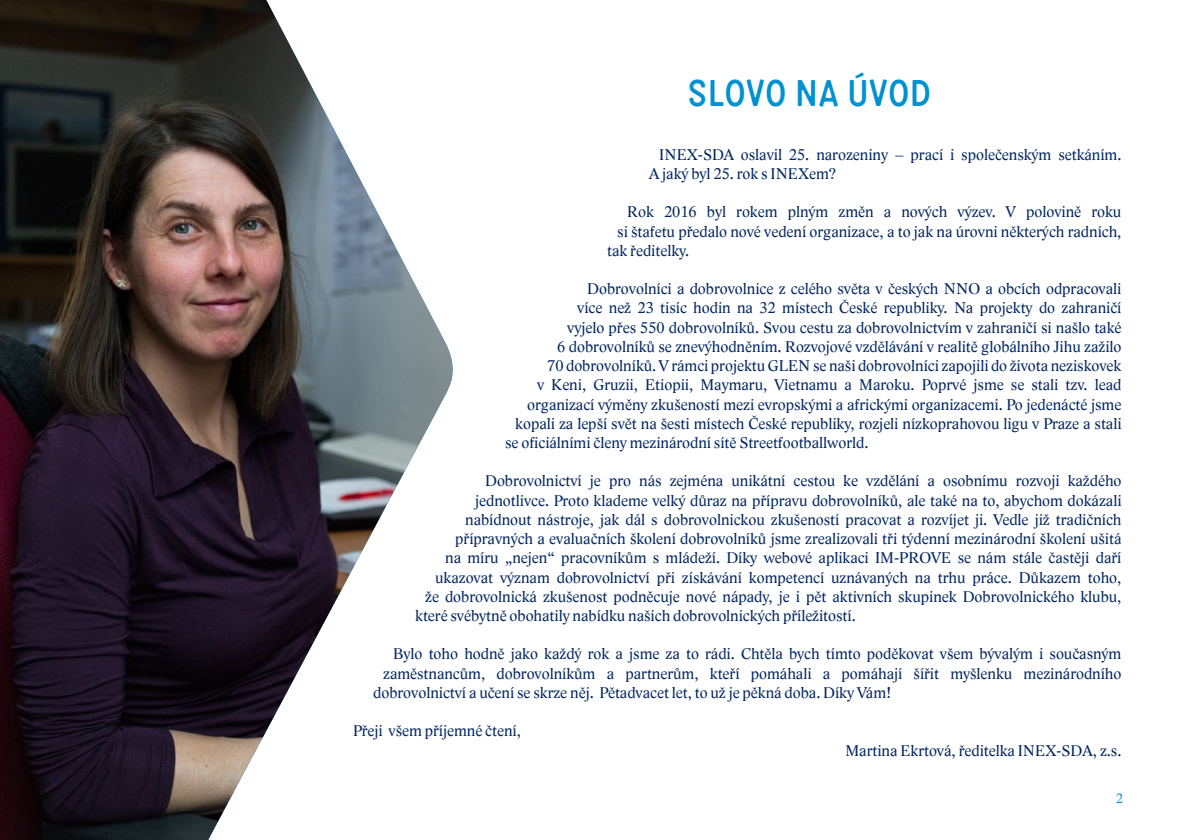
<style>
.page{position:relative;width:1191px;height:840px;background:#fff}
.page>*{position:absolute;margin:0;border:0;box-sizing:border-box;transform-origin:0 0}
.t1{font:600 36px "Katarine";letter-spacing:.015em;color:#0091d1}
.t2{font:16px/19.2px "Lido STF";color:#002561}
.t3{font:14px "Lido STF";color:#0993cd}
</style>
<div class="page">
<img style="left:1px;top:0;width:452px;height:839px">
<svg style="left:0;top:0;width:1px;height:839px"></svg>
<h1 class="t1" style="left:687px;top:72px;width:245px">SLOVO NA ÚVOD</h1>
<p class="t2" style="left:649px;top:145px;width:474px;text-indent:10px">INEX-SDA oslavil 25. narozeniny – prací i společenským setkáním.<br>A jaký byl 25. rok s INEXem?</p>
<p class="t2" style="left:627px;top:202px;width:495px">Rok 2016 byl rokem plným změn a nových výzev. V polovině roku</p>
<p class="t2" style="left:617px;top:221px;width:506px">si štafetu předalo nové vedení organizace, a to jak na úrovni některých radních,</p>
<p class="t2" style="left:607px;top:241px;width:84px">tak ředitelky.</p>
<p class="t2" style="left:587px;top:279px;width:535px">Dobrovolníci a dobrovolnice z celého světa v českých NNO a obcích odpracovali</p>
<p class="t2" style="left:577px;top:298px;width:545px">více než 23 tisíc hodin na 32 místech České republiky. Na projekty do zahraničí</p>
<p class="t2" style="left:567px;top:317px;width:556px">vyjelo přes 550 dobrovolníků. Svou cestu za dobrovolnictvím v zahraničí si našlo také</p>
<p class="t2" style="left:557px;top:337px;width:566px">6 dobrovolníků se znevýhodněním. Rozvojové vzdělávání v realitě globálního Jihu zažilo</p>
<p class="t2" style="left:547px;top:356px;width:575px">70 dobrovolníků. V rámci projektu GLEN se naši dobrovolníci zapojili do života neziskovek</p>
<p class="t2" style="left:537px;top:375px;width:585px">v Keni, Gruzii, Etiopii, Maymaru, Vietnamu a Maroku. Poprvé jsme se stali tzv. lead</p>
<p class="t2" style="left:527px;top:394px;width:595px">organizací výměny zkušeností mezi evropskými a africkými organizacemi. Po jedenácté jsme</p>
<p class="t2" style="left:515px;top:413px;width:608px">kopali za lepší svět na šesti místech České republiky, rozjeli nízkoprahovou ligu v Praze a stali</p>
<p class="t2" style="left:505px;top:433px;width:365px">se oficiálními členy mezinárodní sítě Streetfootballworld.</p>
<p class="t2" style="left:485px;top:471px;width:638px">Dobrovolnictví je pro nás zejména unikátní cestou ke vzdělání a osobnímu rozvoji každého</p>
<p class="t2" style="left:475px;top:490px;width:648px">jednotlivce. Proto klademe velký důraz na přípravu dobrovolníků, ale také na to, abychom dokázali</p>
<p class="t2" style="left:465px;top:509px;width:658px">nabídnout nástroje, jak dál s dobrovolnickou zkušeností pracovat a rozvíjet ji. Vedle již tradičních</p>
<p class="t2" style="left:455px;top:529px;width:668px">přípravných a evaluačních školení dobrovolníků jsme zrealizovali tři týdenní mezinárodní školení ušitá</p>
<p class="t2" style="left:445px;top:548px;width:678px">na míru „nejen“ pracovníkům s mládeží. Díky webové aplikaci IM-PROVE se nám stále častěji daří</p>
<p class="t2" style="left:435px;top:567px;width:688px">ukazovat význam dobrovolnictví při získávání kompetencí uznávaných na trhu práce. Důkazem toho,</p>
<p class="t2" style="left:425px;top:586px;width:698px">že dobrovolnická zkušenost podněcuje nové nápady, je i pět aktivních skupinek Dobrovolnického klubu,</p>
<p class="t2" style="left:415px;top:605px;width:442px">které svébytně obohatily nabídku našich dobrovolnických příležitostí.</p>
<p class="t2" style="left:393px;top:644px;width:729px">Bylo toho hodně jako každý rok a jsme za to rádi. Chtěla bych tímto poděkovat všem bývalým i současným</p>
<p class="t2" style="left:383px;top:663px;width:740px">zaměstnancům, dobrovolníkům a partnerům, kteří pomáhali a pomáhají šířit myšlenku mezinárodního</p>
<p class="t2" style="left:373px;top:682px;width:520px">dobrovolnictví a učení se skrze něj. Pětadvacet let, to už je pěkná doba. Díky Vám!</p>
<p class="t2" style="left:353px;top:721px;width:169px">Přeji všem příjemné čtení,</p>
<p class="t2" style="left:845px;top:740px;width:277px">Martina Ekrtová, ředitelka INEX-SDA, z.s.</p>
<p class="t3" style="left:1115px;top:789px;width:9px">2</p>
</div>
